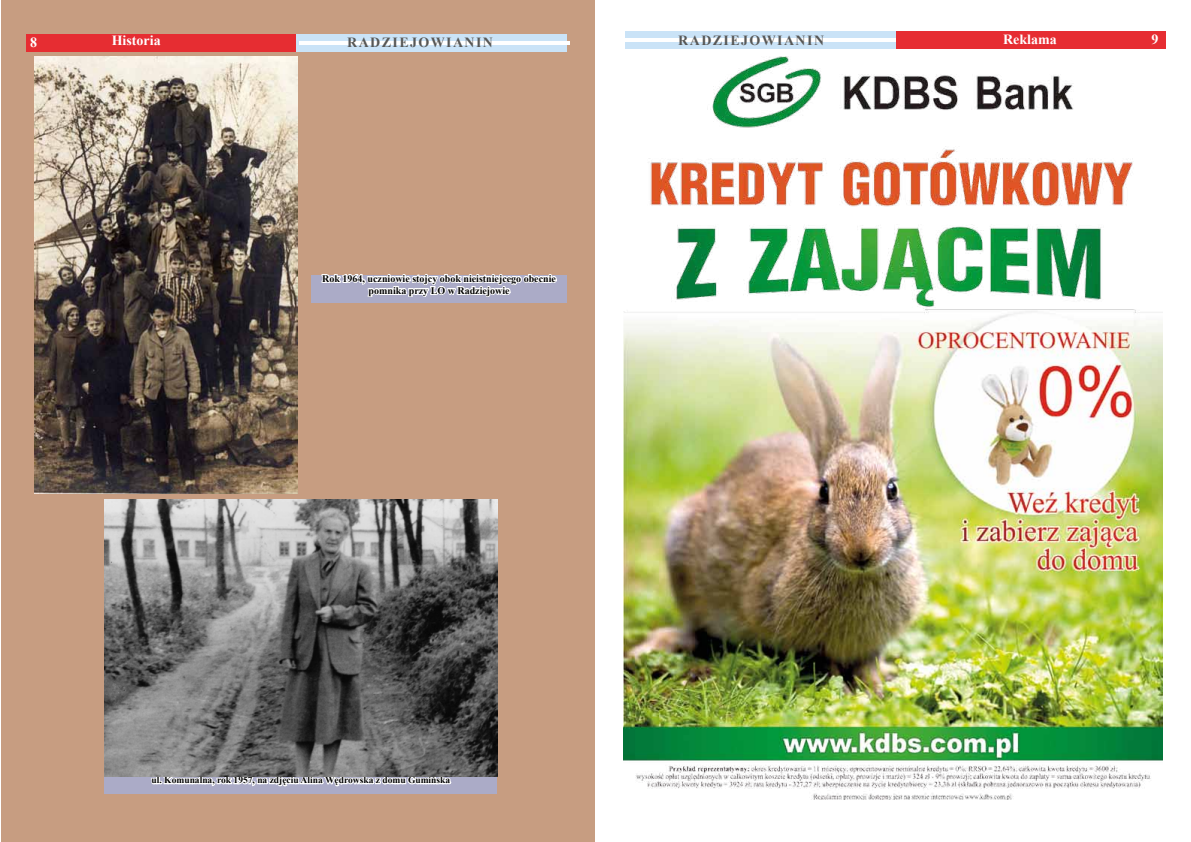
<style>
.page{position:relative;width:1191px;height:842px;background:#fff}
.page>*{position:absolute;margin:0;border:0;box-sizing:border-box;transform-origin:0 0}
.t1{font:700 14px "Times New Roman";letter-spacing:.1em;color:#575756}
.t2{font:700 14px "Times New Roman";color:#fff}
.t3{font:700 10px/12px "Times New Roman";color:#000;text-align:center}
.t4{font:700 9.5px "Times New Roman";color:#000}
</style>
<div class="page">
<div style="left:1px;top:0;width:594px;height:842px;background:#c79d81"></div>
<div style="left:26px;top:34px;width:270px;height:17px;background:#e62d32"></div>
<div style="left:296px;top:34px;width:270px;height:17px;background:#cae3f7"></div>
<hr style="left:299px;top:41px;width:270px;height:4px;background:#fff">
<div style="left:895px;top:31px;width:270px;height:17px;background:#e62d32"></div>
<div style="left:625px;top:31px;width:270px;height:17px;background:#cae3f7"></div>
<hr style="left:625px;top:39px;width:270px;height:3px;background:#fff">
<div style="left:105px;top:777px;width:392px;height:16px;background:#ababc7"></div>
<svg style="left:150px;top:777px;width:303px;height:17px"></svg>
<div style="left:311px;top:275px;width:256px;height:28px;background:#ababc7"></div>
<svg style="left:321px;top:274px;width:236px;height:23px"></svg>
<img style="left:35px;top:57px;width:263px;height:436px">
<img style="left:105px;top:499px;width:392px;height:278px">
<img style="left:624px;top:57px;width:538px;height:742px">
<h1 class="t2" style="left:30px;top:32px;width:9px">8</h1>
<h1 class="t2" style="left:112px;top:31px;width:50px">Historia</h1>
<h1 class="t1" style="left:347px;top:33px;width:147px">RADZIEJOWIANIN</h1>
<h1 class="t1" style="left:678px;top:30px;width:147px">RADZIEJOWIANIN</h1>
<h1 class="t2" style="left:1003px;top:29px;width:55px">Reklama</h1>
<h1 class="t2" style="left:1151px;top:29px;width:8px">9</h1>
<p class="t3" style="left:322px;top:272px;width:235px">Rok 1964, uczniowie stojcy obok nieistniejcego obecnie pomnika przy LO w Radziejowie</p>
<p class="t4" style="left:152px;top:773px;width:300px">ul. Komunalna, rok 1957, na zdjęciu Alina Wędrowska z domu Gumińska</p>
</div>
